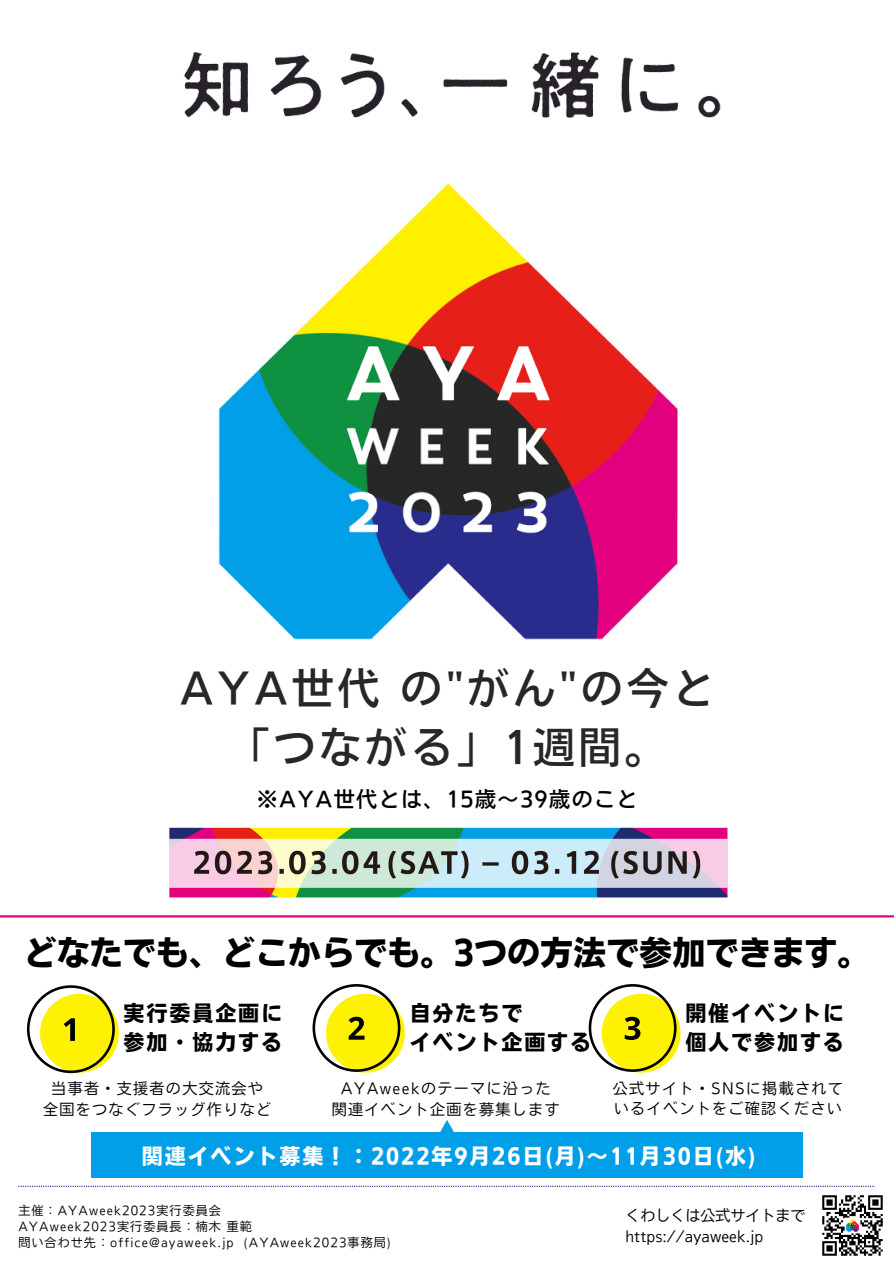
<style>
.page{position:relative;width:894px;height:1264px;background:#fff}
.page>*{position:absolute;margin:0;border:0;box-sizing:border-box;transform-origin:0 0}
.t1{font:42px/58.5px "Nud Motoya Cedar Std W4";letter-spacing:.09em;color:#262727;text-align:center}
.t2{font:33px "Nud Motoya Cedar Std W6";color:#000}
.t3{font:21px/29.2px "Nud Motoya Cedar Std W6";letter-spacing:.09em;color:#000}
.t4{font:21px "Nud Motoya Cedar Std W6";letter-spacing:.09em;color:#fff}
.t5{font:21px "Nud Motoya Cedar Std W4";letter-spacing:.07em;color:#000}
.t6{font:15px/20.2px "Nud Motoya Cedar Std W2 b";letter-spacing:.09em;color:#000;text-align:center}
.t7{font:15px/20.2px "Nud Motoya Cedar Std W2 b";color:#000}
.t8{font:12px/16px "Nud Motoya Cedar Std W2 b";letter-spacing:.09em;color:#000}
</style>
<div class="page">
<img style="left:184px;top:51px;width:537px;height:589px">
<img style="left:169px;top:827px;width:559px;height:71px">
<svg style="left:27px;top:985px;width:88px;height:88px"></svg>
<svg style="left:326px;top:993px;width:79px;height:79px"></svg>
<svg style="left:312px;top:984px;width:88px;height:87px"></svg>
<svg style="left:588px;top:984px;width:88px;height:87px"></svg>
<div style="left:91px;top:1132px;width:711px;height:45px;background:#019fe8"></div>
<hr style="left:0;top:915px;width:893px;height:2px;background:#e3057f">
<svg style="left:440px;top:1120px;width:14px;height:12px"></svg>
<img style="left:822px;top:1195px;width:61px;height:61px">
<svg style="left:18px;top:1185px;width:856px;height:1px"></svg>
<h1 class="t1" style="left:180px;top:659px;width:536px">AYA世代の"がん"の今と「つながる」1週間。</h1>
<h3 class="t5" style="left:257px;top:788px;width:382px">※AYA世代とは、15歳〜39歳のこと</h3>
<h2 class="t2" style="left:24px;top:935px;width:848px">どなたでも、どこからでも。3つの方法で参加できます。</h2>
<h3 class="t3" style="left:124px;top:998px;width:160px">実行委員企画に参加・協力する</h3>
<h3 class="t3" style="left:409px;top:998px;width:183px">自分たちで<br>イベント企画する</h3>
<p class="t6" style="left:331px;top:1078px;width:229px">AYAweekのテーマに沿った関連イベント企画を募集します</p>
<h3 class="t3" style="left:685px;top:998px;width:160px">開催イベントに個人で参加する</h3>
<p class="t6" style="left:612px;top:1078px;width:231px;text-align:left">公式サイト・SNSに掲載されているイベントをご確認ください</p>
<p class="t6" style="left:43px;top:1078px;width:229px">当事者・支援者の大交流会や全国をつなぐフラッグ作りなど</p>
<h3 class="t4" style="left:142px;top:1145px;width:615px">関連イベント募集！：2022年9月 26日 (月 )〜11月 30日 (水)</h3>
<p class="t8" style="left:18px;top:1202px;width:374px">主催：AYAweek2023実行委員会<br>AYAweek2023実行委員長：楠木重範<br>問い合わせ先：office@ayaweek.jp (AYAweek2023事務局)</p>
<p class="t7" style="left:625px;top:1205px;width:182px">くわしくは公式サイトまでhttps://ayaweek.jp</p>
</div>
